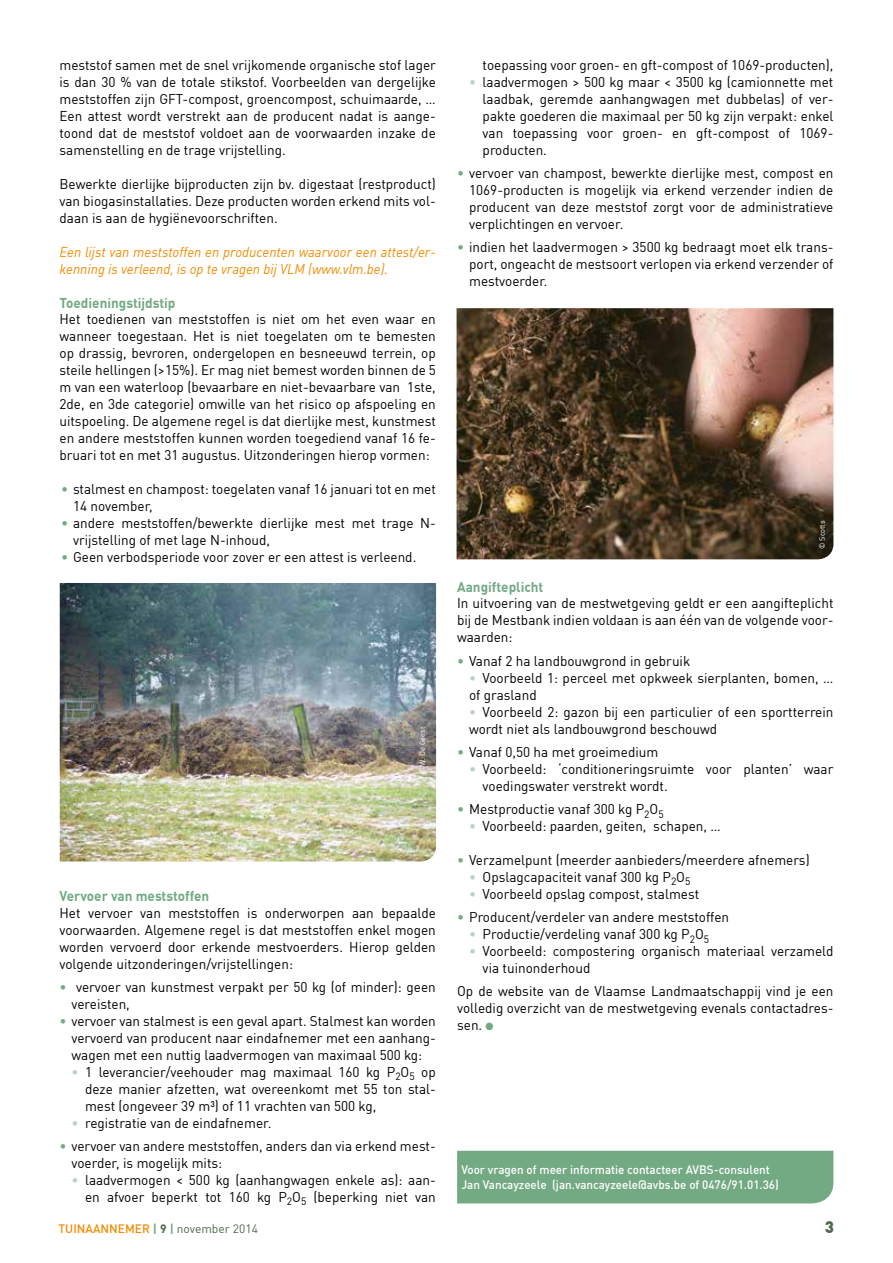
<style>
.page{position:relative;width:893px;height:1263px;background:#fff}
.page>*{position:absolute;margin:0;border:0;box-sizing:border-box;transform-origin:0 0}
.t1{font:900 16.5px "DIN Offc Pro";color:#4f674c}
.t2{font:13.95px/17px "DIN Offc Pro";color:#000;text-align:justify}
.t3{font:italic 13.95px/17px "DIN Offc Pro";color:#f28b00}
.t4{font:700 13.95px "DIN Offc Pro";color:#73aa84}
.t5{font:500 12px/15px "DIN Offc Pro";color:#fff}
.t6{font:500 12px "DIN Offc Pro";color:#f28b00}
.t7{font:7.5px "DIN Offc Pro";color:#fff}
.s1{color:#73aa84}
.s2{color:#bbd3c0}
.s3{font-weight:700;color:#73aa84}
.s4{font-weight:700;color:#4f674c}
.s5{font-weight:400;color:#4f674c}
</style>
<div class="page">
<div style="left:457px;top:1151px;width:376px;height:52px;background:#73aa84"></div>
<img style="left:60px;top:583px;width:376px;height:278px">
<img style="left:457px;top:308px;width:376px;height:251px">
<p class="t2" style="left:60px;top:55px;width:378px">meststof samen met de snel vrijkomende organische stof lager is dan 30 % van de totale stikstof. Voorbeelden van dergelijke meststoffen zijn GFT-compost, groencompost, schuimaarde, … Een attest wordt verstrekt aan de producent nadat is aange&shy;toond dat de meststof voldoet aan de voorwaarden inzake de samenstelling en de trage vrijstelling.</p>
<p class="t2" style="left:60px;top:174px;width:378px">Bewerkte dierlijke bijproducten zijn bv. digestaat (restproduct) van biogasinstallaties. Deze producten worden erkend mits vol&shy;daan is aan de hygiënevoorschriften.</p>
<p class="t3" style="left:60px;top:242px;width:378px">Een lijst van meststoffen en producenten waarvoor een attest/er&shy;kenning is verleend, is op te vragen bij VLM (www.vlm.be).</p>
<p class="t4" style="left:60px;top:291px;width:118px">Toedieningstijdstip</p>
<p class="t2" style="left:60px;top:310px;width:378px">Het toedienen van meststoffen is niet om het even waar en wanneer toegestaan. Het is niet toegelaten om te bemesten op drassig, bevroren, ondergelopen en besneeuwd terrein, op steile hellingen (&gt;15%). Er mag niet bemest worden binnen de 5 m van een waterloop (bevaarbare en niet-bevaarbare van 1ste, 2de, en 3de categorie) omwille van het risico op afspoeling en uitspoeling. De algemene regel is dat dierlijke mest, kunstmest en andere meststoffen kunnen worden toegediend vanaf 16 fe&shy;bruari tot en met 31 augustus. Uitzonderingen hierop vormen:</p>
<p class="t2" style="left:73px;top:479px;width:364px;text-indent:-12px"><span class="s1">•</span> stalmest en champost: toegelaten vanaf 16 januari tot en met<br>14 november,</p>
<p class="t2" style="left:73px;top:513px;width:364px;text-indent:-12px"><span class="s1">•</span> andere meststoffen/bewerkte dierlijke mest met trage N&shy;vrijstelling of met lage N-inhoud,</p>
<p class="t2" style="left:61px;top:547px;width:357px"><span class="s1">•</span> Geen verbodsperiode voor zover er een attest is verleend.</p>
<p class="t7" style="left:417px;top:774px;width:49px;rotate:-90deg">© W. De Geest</p>
<p class="t4" style="left:60px;top:884px;width:151px">Vervoer van meststoffen</p>
<p class="t2" style="left:60px;top:903px;width:378px">Het vervoer van meststoffen is onderworpen aan bepaalde voorwaarden. Algemene regel is dat meststoffen enkel mogen worden vervoerd door erkende mestvoerders. Hierop gelden volgende uitzonderingen/vrijstellingen:</p>
<p class="t2" style="left:72px;top:977px;width:366px;text-indent:-12px"><span class="s1">•</span> vervoer van kunstmest verpakt per 50 kg (of minder): geen vereisten,</p>
<p class="t2" style="left:60px;top:1011px;width:378px"><span class="s1">•</span> vervoer van stalmest is een geval apart. Stalmest kan worden</p>
<p class="t2" style="left:72px;top:1028px;width:366px">vervoerd van producent naar eindafnemer met een aanhang-</p>
<p class="t2" style="left:72px;top:1045px;width:352px">wagen met een nuttig laadvermogen van maximaal 500 kg:</p>
<p class="t2" style="left:72px;top:1062px;width:366px"><span class="s2">∙</span> 1 leverancier/veehouder mag maximaal 160 kg P<sub>2</sub>O<sub>5</sub> op</p>
<p class="t2" style="left:85px;top:1079px;width:352px">deze manier afzetten, wat overeenkomt met 55 ton stal-</p>
<p class="t2" style="left:85px;top:1096px;width:293px">mest (ongeveer 39 m³) of 11 vrachten van 500 kg,</p>
<p class="t2" style="left:72px;top:1113px;width:201px"><span class="s2">∙</span> registratie van de eindafnemer.</p>
<p class="t2" style="left:60px;top:1136px;width:378px"><span class="s1">•</span> vervoer van andere meststoffen, anders dan via erkend mest-</p>
<p class="t2" style="left:72px;top:1153px;width:152px">voerder, is mogelijk mits:</p>
<p class="t2" style="left:72px;top:1170px;width:366px"><span class="s2">∙</span> laadvermogen &lt; 500 kg (aanhangwagen enkele as): aan-</p>
<p class="t2" style="left:85px;top:1187px;width:352px">en afvoer beperkt tot 160 kg P<sub>2</sub>O<sub>5</sub> (beperking niet van</p>
<p class="t2" style="left:483px;top:55px;width:352px">toepassing voor groen- en gft-compost of 1069-producten),</p>
<p class="t2" style="left:469px;top:72px;width:366px"><span class="s2">∙</span> laadvermogen &gt; 500 kg maar &lt; 3500 kg (camionnette met</p>
<p class="t2" style="left:483px;top:89px;width:352px">laadbak, geremde aanhangwagen met dubbelas) of ver-</p>
<p class="t2" style="left:483px;top:106px;width:352px">pakte goederen die maximaal per 50 kg zijn verpakt: enkel</p>
<p class="t2" style="left:483px;top:123px;width:352px">van toepassing voor groen- en gft-compost of 1069-</p>
<p class="t2" style="left:483px;top:140px;width:66px">producten.</p>
<p class="t2" style="left:469px;top:163px;width:366px;text-indent:-12px"><span class="s1">•</span> vervoer van champost, bewerkte dierlijke mest, compost en 1069-producten is mogelijk via erkend verzender indien de producent van deze meststof zorgt voor de administratieve verplichtingen en vervoer.</p>
<p class="t2" style="left:469px;top:238px;width:366px;text-indent:-12px"><span class="s1">•</span> indien het laadvermogen &gt; 3500 kg bedraagt moet elk trans&shy;port, ongeacht de mestsoort verlopen via erkend verzender of mestvoerder.</p>
<p class="t7" style="left:816px;top:549px;width:30px;rotate:-90deg">© Scotts</p>
<p class="t4" style="left:457px;top:575px;width:88px">Aangifteplicht</p>
<p class="t2" style="left:457px;top:593px;width:378px">In uitvoering van de mestwetgeving geldt er een aangifteplicht bij de Mestbank indien voldaan is aan één van de volgende voor&shy;waarden:</p>
<p class="t2" style="left:469px;top:651px;width:366px;text-align:left;text-indent:-12px"><span class="s1">•</span> Vanaf 2 ha landbouwgrond in gebruik<br><span class="s2">∙</span> Voorbeeld 1: perceel met opkweek sierplanten, bomen, … of grasland<br><span class="s2">∙</span> Voorbeeld 2: gazon bij een particulier of een sportterrein wordt niet als landbouwgrond beschouwd</p>
<p class="t2" style="left:457px;top:742px;width:203px"><span class="s1">•</span> Vanaf 0,50 ha met groeimedium</p>
<p class="t2" style="left:469px;top:759px;width:366px"><span class="s2">∙</span> Voorbeeld: ‘conditioneringsruimte voor planten’ waar</p>
<p class="t2" style="left:483px;top:776px;width:187px">voedingswater verstrekt wordt.</p>
<p class="t2" style="left:469px;top:799px;width:253px;text-indent:-12px"><span class="s1">•</span> Mestproductie vanaf 300 kg P<sub>2</sub>O<sub>5<br></sub><span class="s2">∙</span> Voorbeeld: paarden, geiten, schapen, …</p>
<p class="t2" style="left:469px;top:850px;width:342px;text-align:left;text-indent:-12px"><span class="s1">•</span> Verzamelpunt (meerder aanbieders/meerdere afnemers) <span class="s2">∙</span> Opslagcapaciteit vanaf 300 kg P<sub>2</sub>O<sub>5<br></sub><span class="s2">∙</span> Voorbeeld opslag compost, stalmest</p>
<p class="t2" style="left:457px;top:907px;width:273px"><span class="s1">•</span> Producent/verdeler van andere meststoffen</p>
<p class="t2" style="left:469px;top:924px;width:241px"><span class="s2">∙</span> Productie/verdeling vanaf 300 kg P<sub>2</sub>O<sub>5</sub></p>
<p class="t2" style="left:469px;top:941px;width:366px"><span class="s2">∙</span> Voorbeeld: compostering organisch materiaal verzameld</p>
<p class="t2" style="left:483px;top:958px;width:109px">via tuinonderhoud</p>
<p class="t2" style="left:457px;top:981px;width:378px">Op de website van de Vlaamse Landmaatschappij vind je een volledig overzicht van de mestwetgeving evenals contactadres&shy;sen. <span class="s1">●</span></p>
<p class="t5" style="left:461px;top:1161px;width:319px">Voor vragen of meer informatie contacteer AVBS-consulent<br>Jan Vancayzeele (jan.vancayzeele@avbs.be of 0476/91.01.36)</p>
<p class="t6" style="left:59px;top:1219px;width:201px">TUINAANNEMER <span class="s3">|</span> <span class="s4">9</span> <span class="s3">|</span> <span class="s5">november 2014</span></p>
<p class="t1" style="left:825px;top:1213px;width:11px">3</p>
</div>
